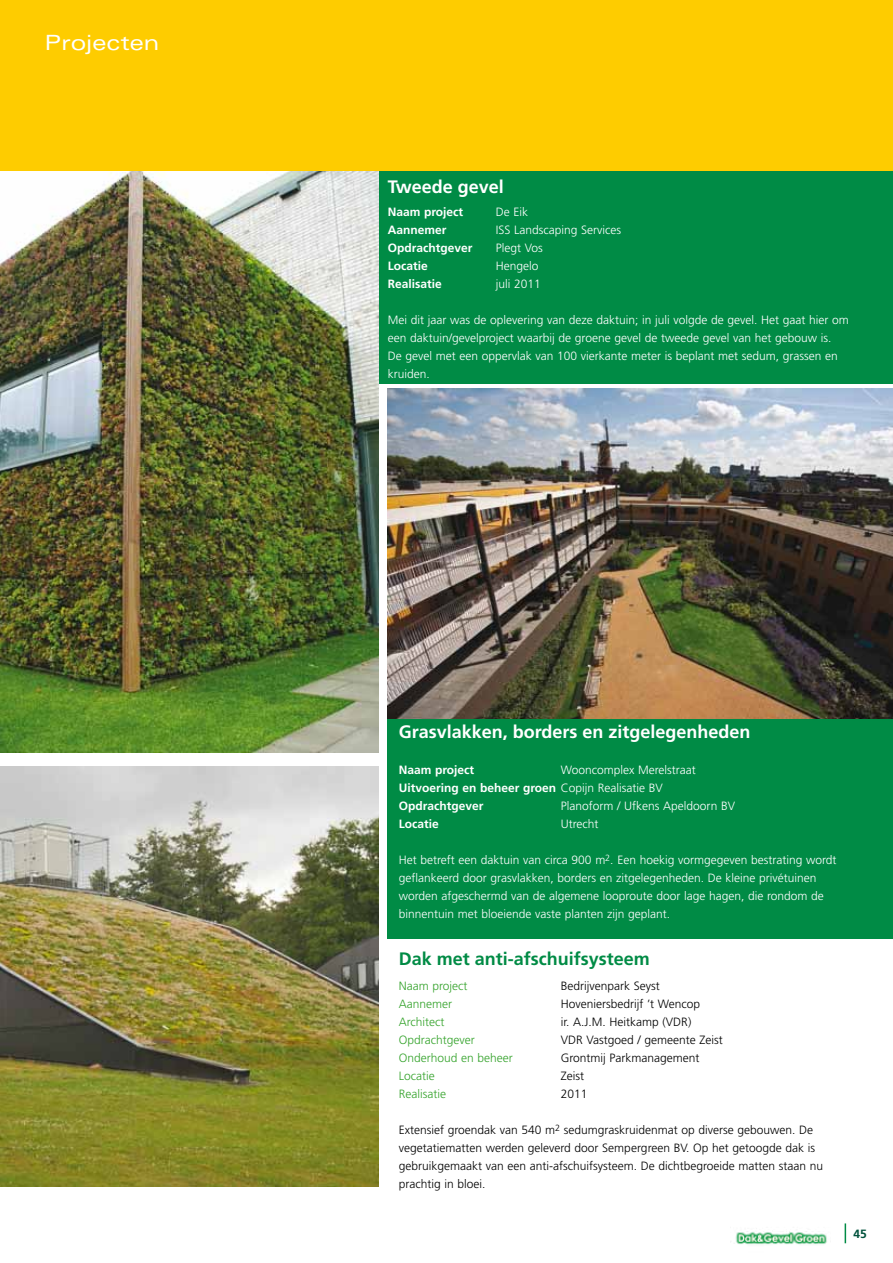
<style>
.page{position:relative;width:893px;height:1263px;background:#fff}
.page>*{position:absolute;margin:0;border:0;box-sizing:border-box;transform-origin:0 0}
.t1{font:expanded 21px "Univers";color:#fff}
.t2{font:700 18px "Frutiger";color:#fff}
.t3{font:700 18px "Frutiger";color:#008b45}
.t4{font:300 12px/18px "Frutiger";color:#fff}
.t5{font:300 12px/18px "Frutiger";color:#000}
.t6{font:300 12px "Frutiger";color:#35a32c}
.t7{font:700 12px "Frutiger";color:#fff}
.t8{font:700 12px "Frutiger";color:#00523c}
.s1{font-weight:700}
</style>
<div class="page">
<svg style="left:845px;top:1223px;width:1px;height:20px"></svg>
<img style="left:735px;top:1231px;width:92px;height:14px">
<div style="left:346px;top:122px;width:547px;height:262px;background:#008b45"></div>
<div style="left:388px;top:718px;width:505px;height:221px;background:#008b45"></div>
<img style="left:0;top:170px;width:379px;height:583px">
<div style="left:0;top:0;width:893px;height:170px;background:#fecc00"></div>
<img style="left:388px;top:388px;width:505px;height:330px">
<img style="left:0;top:766px;width:379px;height:420px">
<h1 class="t1" style="left:45px;top:30px;width:116px">Projecten</h1>
<h2 class="t2" style="left:388px;top:176px;width:118px">Tweede gevel</h2>
<p class="t7" style="left:388px;top:205px;width:77px">Naam project</p>
<p class="t4" style="left:496px;top:203px;width:34px">De Eik</p>
<p class="t7" style="left:388px;top:223px;width:60px">Aannemer</p>
<p class="t4" style="left:496px;top:221px;width:127px">ISS Landscaping Services</p>
<p class="t7" style="left:388px;top:241px;width:86px">Opdrachtgever</p>
<p class="t4" style="left:496px;top:239px;width:49px">Plegt Vos</p>
<p class="t7" style="left:388px;top:259px;width:42px">Locatie</p>
<p class="t4" style="left:496px;top:257px;width:44px">Hengelo</p>
<p class="t7" style="left:388px;top:277px;width:56px">Realisatie</p>
<p class="t4" style="left:496px;top:275px;width:47px">juli 2011</p>
<p class="t4" style="left:388px;top:311px;width:463px">Mei dit jaar was de oplevering van deze daktuin; in juli volgde de gevel. Het gaat hier om een daktuin/gevelproject waarbij de groene gevel de tweede gevel van het gebouw is.<br>De gevel met een oppervlak van 100 vierkante meter is beplant met sedum, grassen en kruiden.</p>
<h2 class="t2" style="left:399px;top:721px;width:353px">Grasvlakken, borders en zitgelegenheden</h2>
<p class="t4" style="left:399px;top:761px;width:299px;text-indent:162px">Wooncomplex Merelstraat<br><span class="s1">Uitvoering en beheer groen</span> Copijn Realisatie BV<br><span class="s1">Opdrachtgever</span></p>
<p class="t7" style="left:399px;top:763px;width:77px">Naam project</p>
<p class="t4" style="left:561px;top:797px;width:176px">Planoform / Ufkens Apeldoorn BV</p>
<p class="t7" style="left:399px;top:817px;width:42px">Locatie</p>
<p class="t4" style="left:561px;top:815px;width:39px">Utrecht</p>
<p class="t4" style="left:399px;top:851px;width:439px">Het betreft een daktuin van circa 900 m<sup>2</sup>. Een hoekig vormgegeven bestrating wordt geflankeerd door grasvlakken, borders en zitgelegenheden. De kleine privétuinen worden afgeschermd van de algemene looproute door lage hagen, die rondom de binnentuin met bloeiende vaste planten zijn geplant.</p>
<h2 class="t3" style="left:399px;top:948px;width:253px">Dak met anti-afschuifsysteem</h2>
<p class="t6" style="left:399px;top:979px;width:70px">Naam project</p>
<p class="t5" style="left:561px;top:977px;width:100px">Bedrijvenpark Seyst</p>
<p class="t6" style="left:399px;top:997px;width:55px">Aannemer</p>
<p class="t5" style="left:561px;top:995px;width:141px">Hoveniersbedrijf ’t Wencop</p>
<p class="t6" style="left:399px;top:1015px;width:47px">Architect</p>
<p class="t5" style="left:561px;top:1013px;width:132px">ir. A.J.M. Heitkamp (VDR)</p>
<p class="t6" style="left:399px;top:1033px;width:77px">Opdrachtgever</p>
<p class="t5" style="left:561px;top:1031px;width:164px">VDR Vastgoed / gemeente Zeist</p>
<p class="t6" style="left:399px;top:1051px;width:116px">Onderhoud en beheer</p>
<p class="t5" style="left:561px;top:1049px;width:140px">Grontmij Parkmanagement</p>
<p class="t6" style="left:399px;top:1069px;width:37px">Locatie</p>
<p class="t5" style="left:561px;top:1067px;width:25px">Zeist</p>
<p class="t6" style="left:399px;top:1087px;width:49px">Realisatie</p>
<p class="t5" style="left:561px;top:1085px;width:28px">2011</p>
<p class="t5" style="left:399px;top:1121px;width:426px">Extensief groendak van 540 m<sup>2</sup> sedumgraskruidenmat op diverse gebouwen. De vegetatiematten werden geleverd door Sempergreen BV. Op het getoogde dak is gebruikgemaakt van een anti-afschuifsysteem. De dichtbegroeide matten staan nu prachtig in bloei.</p>
<p class="t8" style="left:853px;top:1227px;width:15px">45</p>
</div>
